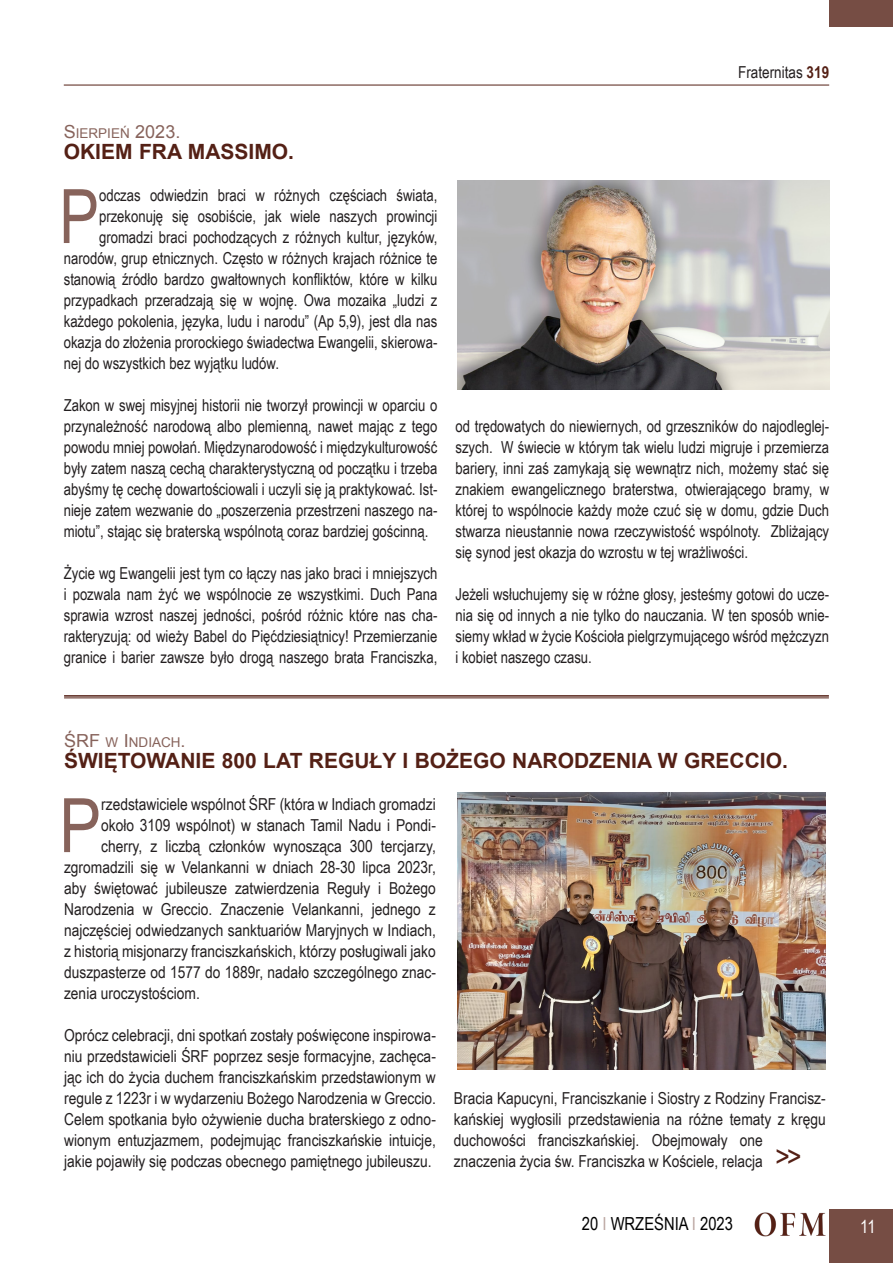
<style>
.page{position:relative;width:893px;height:1263px;background:#fff}
.page>*{position:absolute;margin:0;border:0;box-sizing:border-box;transform-origin:0 0}
.Testo_sinEspacio{font:75.15px "Arial Narrow";color:#87635b}
.Testo_sinEspacio-2{font:30px "Arial Narrow";color:#542015}
.Titolo_piccolo{font:700 21px "Arial";color:#542015}
.t1{font:18px "Arial Narrow";color:#000}
.t2{font:18px "Arial Narrow";color:#fff}
.Testo_normal{font:16.5px/21px "Arial Narrow";color:#231f20;text-align:justify}
.Testo_sinEspacio-3{font:16.5px "Arial Narrow";color:#231f20}
.Titolo_piccolo-2{font:13.5px "Arial";color:#87635b}
.s1{font-weight:700;color:#542015}
.s2{font-size:18px}
.s3{color:#bba6a1}
</style>
<div class="page">
<div style="left:829px;top:1209px;width:64px;height:54px;background:#764d44"></div>
<hr style="left:64px;top:85px;width:765px;height:1px;background:#542015">
<div style="left:829px;top:0;width:64px;height:27px;background:#764d44"></div>
<img style="left:755px;top:1212px;width:71px;height:24px">
<img style="left:457px;top:180px;width:372px;height:209px">
<hr style="left:64px;top:695px;width:765px;height:2px;background:#542015">
<hr style="left:64px;top:698px;width:765px;height:1px;background:#542015">
<img style="left:457px;top:792px;width:369px;height:277px">
<p class="Testo_normal" style="left:738px;top:61px;width:93px">Fraternitas <span class="s1">319</span></p>
<p class="Titolo_piccolo-2" style="left:64px;top:124px;width:118px"><span class="s2">S</span>IERPIEŃ <span class="s2">2023.</span></p>
<p class="Titolo_piccolo" style="left:64px;top:138px;width:232px">OKIEM FRA MASSIMO.</p>
<p class="Testo_sinEspacio" style="left:59px;top:161px;width:41px">P</p>
<p class="Testo_sinEspacio-3" style="left:99px;top:183px;width:340px">odczas odwiedzin braci w różnych częściach świata,</p>
<p class="Testo_sinEspacio-3" style="left:99px;top:204px;width:340px">przekonuję się osobiście, jak wiele naszych prowincji</p>
<p class="Testo_sinEspacio-3" style="left:99px;top:225px;width:340px">gromadzi braci pochodzących z różnych kultur, języków,</p>
<p class="Testo_sinEspacio-3" style="left:64px;top:246px;width:375px">narodów, grup etnicznych. Często w różnych krajach różnice te</p>
<p class="Testo_sinEspacio-3" style="left:64px;top:267px;width:375px">stanowią źródło bardzo gwałtownych konfliktów, które w kilku</p>
<p class="Testo_sinEspacio-3" style="left:64px;top:288px;width:375px">przypadkach przeradzają się w wojnę. Owa mozaika „ludzi z</p>
<p class="Testo_sinEspacio-3" style="left:64px;top:309px;width:375px">każdego pokolenia, języka, ludu i narodu” (Ap 5,9), jest dla nas</p>
<p class="Testo_sinEspacio-3" style="left:64px;top:330px;width:375px">okazja do złożenia prorockiego świadectwa Ewangelii, skierowa-</p>
<p class="Testo_sinEspacio-3" style="left:64px;top:351px;width:217px">nej do wszystkich bez wyjątku ludów.</p>
<p class="Testo_normal" style="left:64px;top:394px;width:375px">Zakon w swej misyjnej historii nie tworzył prowincji w oparciu o przynależność narodową albo plemienną, nawet mając z tego powodu mniej powołań. Międzynarodowość i międzykulturowość były zatem naszą cechą charakterystyczną od początku i trzeba abyśmy tę cechę dowartościowali i uczyli się ją praktykować. Ist&shy;nieje zatem wezwanie do „poszerzenia przestrzeni naszego na&shy;miotu”, stając się braterską wspólnotą coraz bardziej gościnną.</p>
<p class="Testo_normal" style="left:64px;top:562px;width:375px">Życie wg Ewangelii jest tym co łączy nas jako braci i mniejszych i pozwala nam żyć we wspólnocie ze wszystkimi. Duch Pana sprawia wzrost naszej jedności, pośród różnic które nas cha&shy;rakteryzują: od wieży Babel do Pięćdziesiątnicy! Przemierzanie granice i barier zawsze było drogą naszego brata Franciszka,</p>
<p class="Testo_normal" style="left:455px;top:415px;width:375px">od trędowatych do niewiernych, od grzeszników do najodleglej&shy;szych. W świecie w którym tak wielu ludzi migruje i przemierza bariery, inni zaś zamykają się wewnątrz nich, możemy stać się znakiem ewangelicznego braterstwa, otwierającego bramy, w której to wspólnocie każdy może czuć się w domu, gdzie Duch stwarza nieustannie nowa rzeczywistość wspólnoty. Zbliżający się synod jest okazja do wzrostu w tej wrażliwości.</p>
<p class="Testo_normal" style="left:455px;top:583px;width:375px">Jeżeli wsłuchujemy się w różne głosy, jesteśmy gotowi do ucze&shy;nia się od innych a nie tylko do nauczania. W ten sposób wnie&shy;siemy wkład w życie Kościoła pielgrzymującego wśród mężczyzn i kobiet naszego czasu.</p>
<p class="Titolo_piccolo-2" style="left:64px;top:733px;width:123px"><span class="s2">ŚRF</span> W <span class="s2">I</span> NDIACH<span class="s2">.</span></p>
<p class="Titolo_piccolo" style="left:64px;top:747px;width:725px">ŚWIĘTOWANIE 800 LAT REGUŁY I BOŻEGO NARODZENIA W GRECCIO.</p>
<p class="Testo_sinEspacio" style="left:59px;top:770px;width:43px">P</p>
<p class="Testo_sinEspacio-3" style="left:101px;top:792px;width:336px">rzedstawiciele wspólnot ŚRF (która w Indiach gromadzi</p>
<p class="Testo_sinEspacio-3" style="left:101px;top:813px;width:336px">około 3109 wspólnot) w stanach Tamil Nadu i Pondi-</p>
<p class="Testo_sinEspacio-3" style="left:101px;top:834px;width:336px">cherry, z liczbą członków wynosząca 300 tercjarzy,</p>
<p class="Testo_sinEspacio-3" style="left:64px;top:855px;width:373px">zgromadzili się w Velankanni w dniach 28-30 lipca 2023r,</p>
<p class="Testo_sinEspacio-3" style="left:64px;top:876px;width:373px">aby świętować jubileusze zatwierdzenia Reguły i Bożego</p>
<p class="Testo_sinEspacio-3" style="left:64px;top:897px;width:373px">Narodzenia w Greccio. Znaczenie Velankanni, jednego z</p>
<p class="Testo_sinEspacio-3" style="left:64px;top:918px;width:373px">najczęściej odwiedzanych sanktuariów Maryjnych w Indiach,</p>
<p class="Testo_sinEspacio-3" style="left:64px;top:939px;width:373px">z historią misjonarzy franciszkańskich, którzy posługiwali jako</p>
<p class="Testo_sinEspacio-3" style="left:64px;top:960px;width:373px">duszpasterze od 1577 do 1889r, nadało szczególnego znac-</p>
<p class="Testo_sinEspacio-3" style="left:64px;top:981px;width:137px">zenia uroczystościom.</p>
<p class="Testo_normal" style="left:64px;top:1024px;width:373px">Oprócz celebracji, dni spotkań zostały poświęcone inspirowa&shy;niu przedstawicieli ŚRF poprzez sesje formacyjne, zachęca&shy;jąc ich do życia duchem franciszkańskim przedstawionym w regule z 1223r i w wydarzeniu Bożego Narodzenia w Greccio.<br>Celem spotkania było ożywienie ducha braterskiego z odno&shy;wionym entuzjazmem, podejmując franciszkańskie intuicje, jakie pojawiły się podczas obecnego pamiętnego jubileuszu.</p>
<p class="Testo_normal" style="left:454px;top:1087px;width:373px;text-align:left">Bracia Kapucyni, Franciszkanie i Siostry z Rodziny Francisz&shy;kańskiej wygłosili przedstawienia na różne tematy z kręgu duchowości franciszkańskiej. Obejmowały one znaczenia życia św. Franciszka w Kościele, relacja</p>
<p class="Testo_sinEspacio-2" style="left:776px;top:1134px;width:27px">&gt;&gt;</p>
<p class="t1" style="left:582px;top:1210px;width:152px">20 <span class="s3">I</span> WRZEŚNIA <span class="s3">I</span> 2023</p>
<p class="t2" style="left:860px;top:1213px;width:17px">11</p>
</div>
